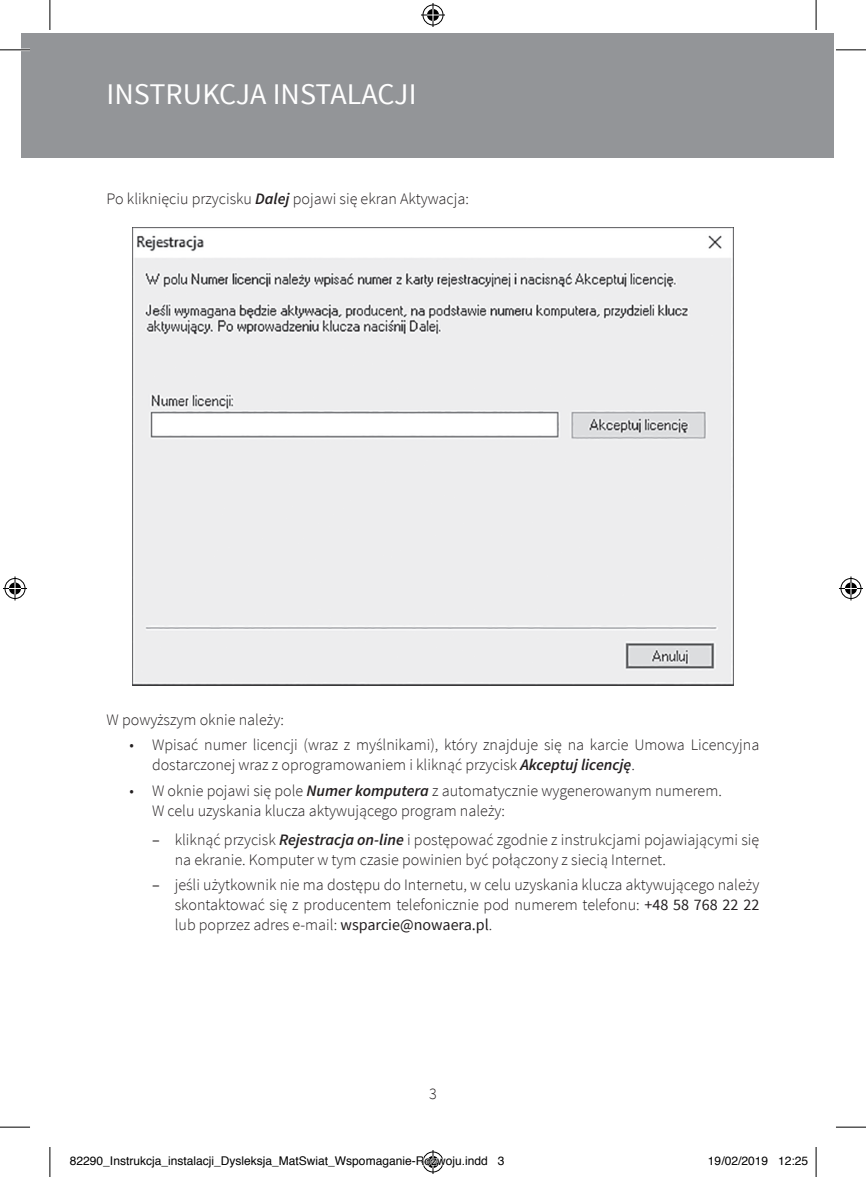
<style>
.page{position:relative;width:866px;height:1177px;background:#fff}
.page>*{position:absolute;margin:0;border:0;box-sizing:border-box;transform-origin:0 0}
.t1{font:30px "Source Sans Pro";color:#fff}
.t2{font:300 16px/20px "Source Sans Pro";color:#231f20}
.t3{font:12px "Helvetica";color:#000}
.s1{font-weight:600;font-style:italic}
.s2{font-weight:400}
</style>
<div class="page">
<div style="left:50px;top:33px;width:782px;height:125px;background:#939598"></div>
<div style="left:21px;top:33px;width:29px;height:125px;background:#939598"></div>
<img style="left:132px;top:227px;width:601px;height:458px">
<hr style="left:0;top:49px;width:30px;height:2px;background:#fff">
<hr style="left:0;top:50px;width:30px;height:1px;background:#000">
<hr style="left:835px;top:50px;width:30px;height:1px;background:#000">
<hr style="left:0;top:1127px;width:30px;height:1px;background:#000">
<hr style="left:835px;top:1127px;width:30px;height:1px;background:#000">
<hr style="left:50px;top:0;width:1px;height:30px;background:#000">
<hr style="left:50px;top:1147px;width:1px;height:30px;background:#000">
<hr style="left:815px;top:0;width:1px;height:30px;background:#000">
<hr style="left:815px;top:1147px;width:1px;height:30px;background:#000">
<svg style="left:421px;top:3px;width:24px;height:24px"></svg>
<svg style="left:3px;top:576px;width:24px;height:24px"></svg>
<svg style="left:839px;top:576px;width:23px;height:24px"></svg>
<svg style="left:421px;top:1150px;width:23px;height:24px"></svg>
<h1 class="t1" style="left:107px;top:76px;width:311px">INSTRUKCJA INSTALACJI</h1>
<p class="t2" style="left:107px;top:188px;width:363px">Po kliknięciu przycisku <span class="s1">Dalej</span> pojawi się ekran Aktywacja:</p>
<p class="t2" style="left:107px;top:709px;width:179px">W powyższym oknie należy:</p>
<p class="t2" style="left:152px;top:735px;width:608px;text-indent:-23px">• Wpisać numer licencji (wraz z myślnikami), który znajduje się na karcie Umowa Licencyjna dostarczonej wraz z oprogramowaniem i kliknąć przycisk <span class="s1">Akceptuj licencję</span>.</p>
<p class="t2" style="left:152px;top:781px;width:571px;text-indent:-23px">• W oknie pojawi się pole <span class="s1">Numer komputera</span> z automatycznie wygenerowanym numerem.<br>W celu uzyskania klucza aktywującego program należy:</p>
<p class="t2" style="left:175px;top:829px;width:585px;text-indent:-23px"><span class="s2">–</span> kliknąć przycisk <span class="s1">Rejestracja on-line</span> i postępować zgodnie z instrukcjami pojawiającymi się na ekranie. Komputer w tym czasie powinien być połączony z siecią Internet.</p>
<p class="t2" style="left:175px;top:875px;width:585px;text-align:justify;text-indent:-23px"><span class="s2">–</span> jeśli użytkownik nie ma dostępu do Internetu, w celu uzyskania klucza aktywującego należy skontaktować się z producentem telefonicznie pod numerem telefonu: <span class="s2">+48 58 768 22 22 </span>lub poprzez adres e-mail: <span class="s2">wsparcie@nowaera.pl</span>.</p>
<p class="t2" style="left:429px;top:1084px;width:9px">3</p>
<p class="t3" style="left:70px;top:1151px;width:436px">82290_Instrukcja_instalacji_Dysleksja_MatSwiat_Wspomaganie-Rozwoju.indd 3</p>
<p class="t3" style="left:707px;top:1151px;width:102px">19/02/2019 12:25</p>
</div>
